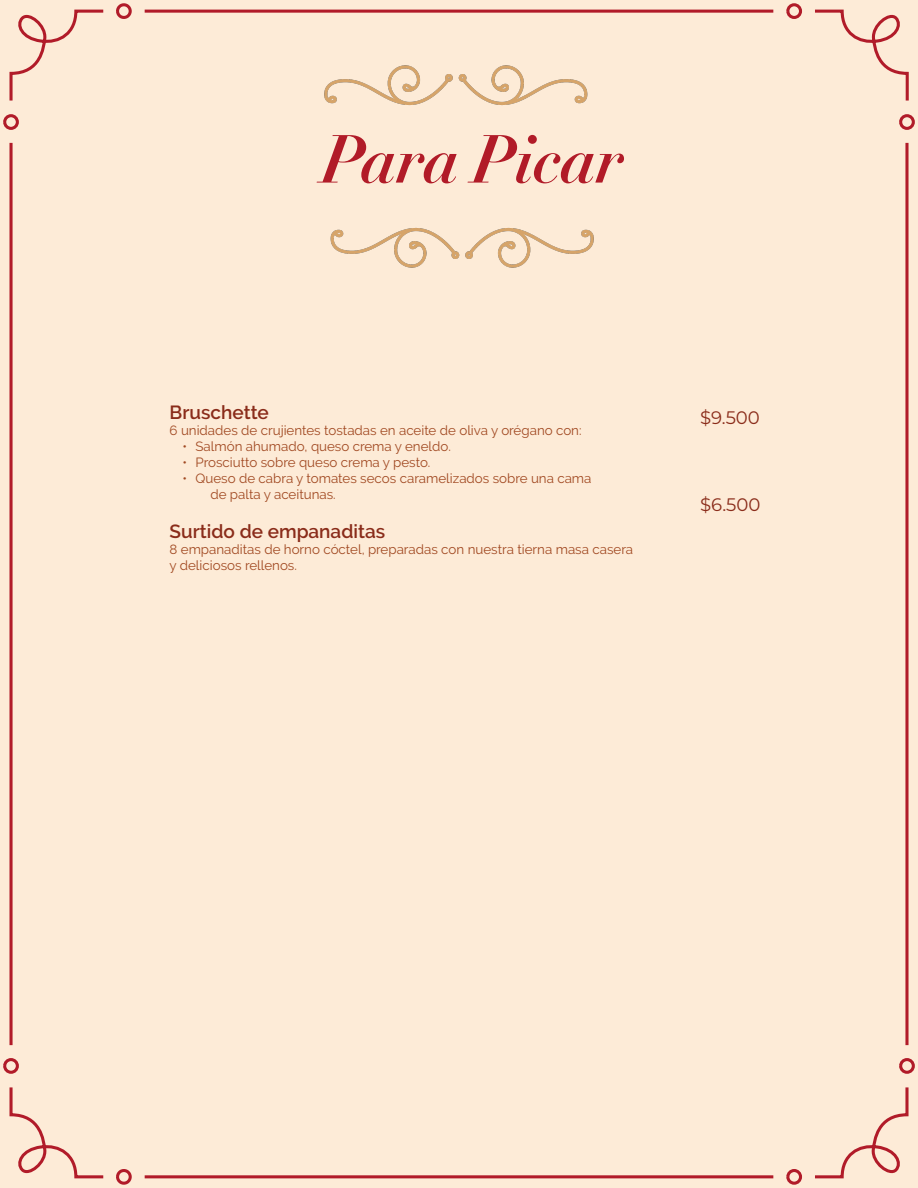
<style>
.page{position:relative;width:918px;height:1188px;background:#fff}
.page>*{position:absolute;margin:0;border:0;box-sizing:border-box;transform-origin:0 0}
.t1{font:italic 700 66.6px "Didot LT Pro";letter-spacing:-.015em;color:#b11b28}
.t2{font:600 19.05px "Raleway";color:#8a2c1a}
.t3{font:18.15px "Montserrat";color:#8a2c1a}
.t4{font:13.35px/16px "Raleway";color:#a14922}
</style>
<div class="page">
<div style="left:2px;top:0;width:914px;height:1188px;background:#fdebd7"></div>
<div style="left:308px;top:16px;width:302px;height:116px;background:#fdebd7"></div>
<div style="left:308px;top:201px;width:302px;height:116px;background:#fdebd7"></div>
<h1 class="t1" style="left:323px;top:117px;width:303px">Para Picar</h1>
<h2 class="t2" style="left:170px;top:401px;width:101px">Bruschette</h2>
<p class="t4" style="left:170px;top:422px;width:413px">6 unidades de crujientes tostadas en aceite de oliva y orégano con:</p>
<p class="t4" style="left:183px;top:438px;width:270px">• Salmón ahumado, queso crema y eneldo.</p>
<p class="t4" style="left:183px;top:454px;width:249px">• Prosciutto sobre queso crema y pesto.</p>
<p class="t4" style="left:210px;top:470px;width:383px;text-indent:-28px">• Queso de cabra y tomates secos caramelizados sobre una cama de palta y aceitunas.</p>
<h2 class="t2" style="left:170px;top:520px;width:217px">Surtido de empanaditas</h2>
<p class="t4" style="left:170px;top:541px;width:465px">8 empanaditas de horno cóctel, preparadas con nuestra tierna masa casera y deliciosos rellenos.</p>
<h3 class="t3" style="left:700px;top:405px;width:61px">$9.500</h3>
<h3 class="t3" style="left:700px;top:492px;width:62px">$6.500</h3>
</div>
